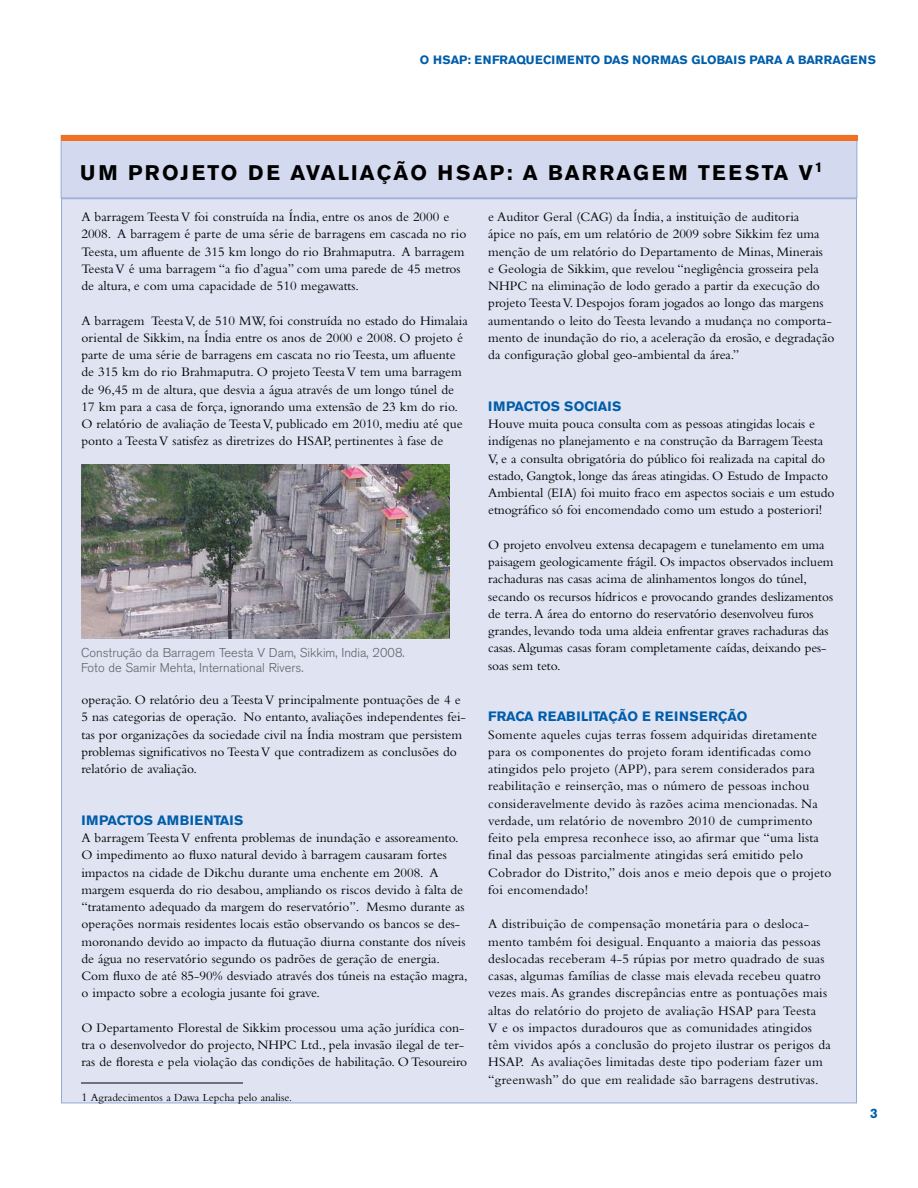
<style>
.page{position:relative;width:918px;height:1188px;background:#fff}
.page>*{position:absolute;margin:0;border:0;box-sizing:border-box;transform-origin:0 0}
.t1{font:700 21px "Akzidenz Grotesk BE";letter-spacing:.1em;color:#000}
.t2{font:13.5px/17.2px "Bembo";color:#000}
.t3{font:700 13.5px "Akzidenz Grotesk BE";color:#005daa}
.t4{font:300 12.75px/15.3px "Akzidenz Grotesk BE";color:#636467}
.t5{font:700 12px "Akzidenz Grotesk BE";color:#005daa}
.t6{font:700 12px "Akzidenz Grotesk BE";letter-spacing:.04em;color:#005daa}
.t7{font:11.25px "Bembo";color:#000}
.s1{font-size:12px}
</style>
<div class="page">
<div style="left:61px;top:198px;width:796px;height:905px;background:#dfe3f2;border:1px solid #95a9d6"></div>
<div style="left:61px;top:135px;width:796px;height:63px;background:#d3d9ee;border:1px solid #95a9d6"></div>
<div style="left:61px;top:135px;width:796px;height:6px;background:#f37021"></div>
<img style="left:82px;top:464px;width:368px;height:175px">
<hr style="left:81px;top:1083px;width:162px;height:1px;background:#000">
<p class="t5" style="left:420px;top:53px;width:297px">O HSAP: ENFRAQUECIMENTO DAS NORMAS GLOBA</p>
<p class="t6" style="left:733px;top:53px;width:109px">ISPARAABARRAGENS</p>
<h1 class="t1" style="left:80px;top:161px;width:554px">UM PROJETO DE AVALIAÇÃO HSAP: A BARRAGE</h1>
<h1 class="t1" style="left:668px;top:161px;width:46px">M TEES</h1>
<h1 class="t1" style="left:762px;top:161px;width:63px">TA V<sup>1</sup></h1>
<p class="t2" style="left:488px;top:208px;width:348px">e Auditor Geral (CAG) da Índia, a instituição de auditoria<br>ápice no país, em um relatório de 2009 sobre Sikkim fez uma menção de um relatório do Departamento de Minas, Minerais<br>e Geologia de Sikkim, que revelou “negligência grosseira pela NHPC na eliminação de lodo gerado a partir da execução do projeto Teesta V. Despojos foram jogados ao longo das margens aumentando o leito do Teesta levando a mudança no comporta&shy;mento de inundação do rio, a aceleração da erosão, e degradação da configuração global geo-ambiental da área.”</p>
<p class="t3" style="left:488px;top:398px;width:135px">IM PACTOS SOCIAI S</p>
<p class="t2" style="left:488px;top:415px;width:348px">Houve muita pouca consulta com as pessoas atingidas locais e indígenas no planejamento e na construção da Barragem Teesta V, e a consulta obrigatória do público foi realizada na capital do estado, Gangtok, longe das áreas atingidas. O Estudo de Impacto Ambiental (EIA) foi muito fraco em aspectos sociais e um estudo etnográfico só foi encomendado como um estudo a posteriori!</p>
<p class="t2" style="left:488px;top:536px;width:347px">O projeto envolveu extensa decapagem e tunelamento em uma paisagem geologicamente frágil. Os impactos observados incluem rachaduras nas casas acima de alinhamentos longos do túnel, secando os recursos hídricos e provocando grandes deslizamentos de terra. A área do entorno do reservatório desenvolveu furos grandes, levando toda uma aldeia enfrentar graves rachaduras das casas. Algumas casas foram completamente caídas, deixando pes&shy;soas sem teto.</p>
<p class="t3" style="left:488px;top:709px;width:261px">FRACA REABILITAÇÃO E REINSERÇÃO</p>
<p class="t2" style="left:488px;top:726px;width:345px">Somente aqueles cujas terras fossem adquiridas diretamente para os componentes do projeto foram identificadas como atingidos pelo projeto (APP), para serem considerados para reabilitação e reinserção, mas o número de pessoas inchou consideravelmente devido às razões acima mencionadas. Na verdade, um relatório de novembro 2010 de cumprimento feito pela empresa reconhece isso, ao afirmar que “uma lista final das pessoas parcialmente atingidas será emitido pelo Cobrador do Distrito,” dois anos e meio depois que o projeto foi encomendado!</p>
<p class="t2" style="left:488px;top:915px;width:344px">A distribuição de compensação monetária para o desloca&shy;mento também foi desigual. Enquanto a maioria das pessoas deslocadas receberam 4-5 rúpias por metro quadrado de suas casas, algumas famílias de classe mais elevada recebeu quatro vezes mais. As grandes discrepâncias entre as pontuações mais altas do relatório do projeto de avaliação HSAP para Teesta<br>V e os impactos duradouros que as comunidades atingidos têm vividos após a conclusão do projeto ilustrar os perigos da HSAP. As avaliações limitadas deste tipo poderiam fazer um “greenwash” do que em realidade são barragens destrutivas.</p>
<p class="t2" style="left:81px;top:208px;width:387px">A barragem Teesta V foi construída na Índia, entre os anos de 2000 e 2008. A barragem é parte de uma série de barragens em cascada no rio Teesta, um afluente de 315 km longo do rio Brahmaputra. A barragem Teesta V é uma barragem “a fio d’agua” com uma parede de 45 metros de altura, e com uma capacidade de 510 megawatts.</p>
<p class="t2" style="left:81px;top:312px;width:388px">A barragem Teesta V, de 510 MW, foi construída no estado do Himalaia oriental de Sikkim, na Índia entre os anos de 2000 e 2008. O projeto é parte de uma série de barragens em cascata no rio Teesta, um afluente de 315 km do rio Brahmaputra. O projeto Teesta V tem uma barragem de 96,45 m de altura, que desvia a água através de um longo túnel de 17 km para a casa de força, ignorando uma extensão de 23 km do rio.<br>O relatório de avaliação de Teesta V, publicado em 2010, mediu até que ponto a Teesta V satisfez as diretrizes do HSAP, pertinentes à fase de</p>
<p class="t4" style="left:81px;top:645px;width:325px">Construção da Barragem Teesta V Dam, Sikkim, India, 2008.<br>Foto de Samir Mehta, International Rivers.</p>
<p class="t2" style="left:81px;top:691px;width:386px">operação. O relatório deu a Teesta V principalmente pontuações de 4 e 5 nas categorias de operação. No entanto, avaliações independentes fei&shy;tas por organizações da sociedade civil na Índia mostram que persistem problemas significativos no Teesta V que contradizem as conclusões do relatório de avaliação.</p>
<p class="t3" style="left:81px;top:812px;width:164px">IM PACTOS AM BI ENTAI S</p>
<p class="t2" style="left:81px;top:829px;width:388px">A barragem Teesta V enfrenta problemas de inundação e assoreamento.<br>O impedimento ao fluxo natural devido à barragem causaram fortes impactos na cidade de Dikchu durante uma enchente em 2008. A margem esquerda do rio desabou, ampliando os riscos devido à falta de “tratamento adequado da margem do reservatório”. Mesmo durante as operações normais residentes locais estão observando os bancos se des&shy;moronando devido ao impacto da flutuação diurna constante dos níveis de água no reservatório segundo os padrões de geração de energia.<br>Com fluxo de até 85-90% desviado através dos túneis na estação magra, o impacto sobre a ecologia jusante foi grave.</p>
<p class="t2" style="left:81px;top:1019px;width:387px">O Departamento Florestal de Sikkim processou uma ação jurídica con&shy;tra o desenvolvedor do projecto, NHPC Ltd., pela invasão ilegal de ter&shy;ras de floresta e pela violação das condições de habilitação. O Tesoureiro</p>
<p class="t7" style="left:81px;top:1091px;width:212px"><span class="s1">1</span> Agradecimentos a Dawa Lepcha pelo analise.</p>
<p class="t3" style="left:870px;top:1106px;width:9px">3</p>
</div>
